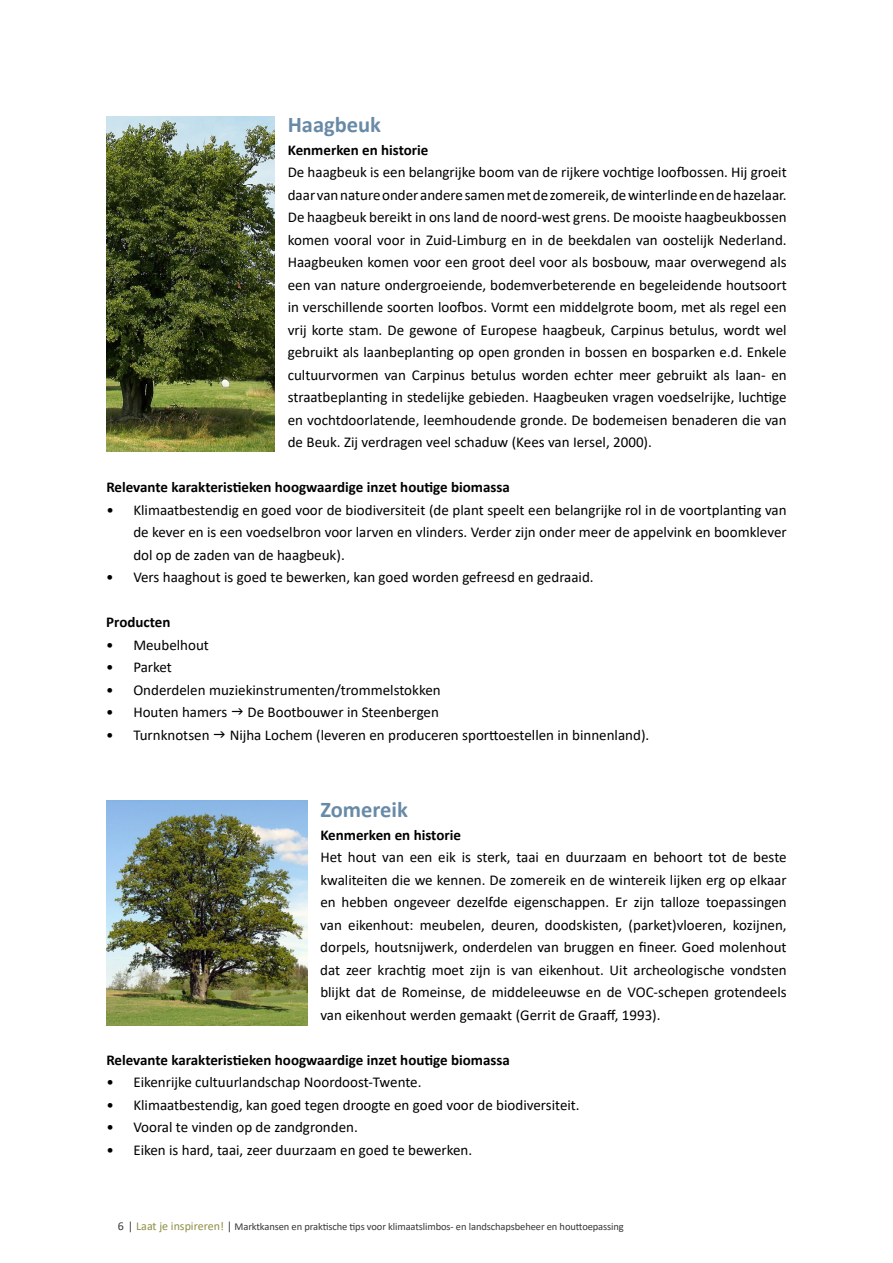
<style>
.page{position:relative;width:893px;height:1263px;background:#fff}
.page>*{position:absolute;margin:0;border:0;box-sizing:border-box;transform-origin:0 0}
.t1{font:700 22.5px "Calibri";color:#698aa7}
.t2{font:15px/22.5px "Calibri";color:#000;text-align:justify}
.t3{font:700 15px "Calibri";color:#000}
.t4{font:10.5px "Calibri";letter-spacing:-.01em;color:#38383a}
.s1{font-size:12px}
.s2{font-size:12px;color:#908f47}
</style>
<div class="page">
<img style="left:106px;top:117px;width:169px;height:334px">
<img style="left:106px;top:800px;width:202px;height:225px">
<h1 class="t1" style="left:288px;top:109px;width:95px">Haagbeuk</h1>
<p class="t3" style="left:288px;top:139px;width:142px">Kenmerken en historie</p>
<p class="t2" style="left:288px;top:161px;width:500px">De haagbeuk is een belangrijke boom van de rijkere vochtige loofbossen. Hij groeit daarvannatureonderanderesamenmetdezomereik,dewinterlindeendehazelaar.<br>De haagbeuk bereikt in ons land de noord-west grens. De mooiste haagbeukbossen komen vooral voor in Zuid-Limburg en in de beekdalen van oostelijk Nederland.<br>Haagbeuken komen voor een groot deel voor als bosbouw, maar overwegend als een van nature ondergroeiende, bodemverbeterende en begeleidende houtsoort in verschillende soorten loofbos. Vormt een middelgrote boom, met als regel een vrij korte stam. De gewone of Europese haagbeuk, Carpinus betulus, wordt wel gebruikt als laanbeplanting op open gronden in bossen en bosparken e.d. Enkele cultuurvormen van Carpinus betulus worden echter meer gebruikt als laan- en straatbeplanting in stedelijke gebieden. Haagbeuken vragen voedselrijke, luchtige en vochtdoorlatende, leemhoudende gronde. De bodemeisen benaderen die van de Beuk. Zij verdragen veel schaduw (Kees van Iersel, 2000).</p>
<p class="t3" style="left:106px;top:477px;width:405px">Relevante karakteristieken hoogwaardige inzet houtige biomassa</p>
<p class="t2" style="left:133px;top:498px;width:655px;text-indent:-27px">• Klimaatbestendig en goed voor de biodiversiteit (de plant speelt een belangrijke rol in de voortplanting van de kever en is een voedselbron voor larven en vlinders. Verder zijn onder meer de appelvink en boomklever dol op de zaden van de haagbeuk).</p>
<p class="t2" style="left:106px;top:566px;width:489px">• Vers haaghout is goed te bewerken, kan goed worden gefreesd en gedraaid.</p>
<p class="t3" style="left:106px;top:612px;width:66px">Producten</p>
<p class="t2" style="left:106px;top:633px;width:104px">• Meubelhout</p>
<p class="t2" style="left:106px;top:656px;width:67px">• Parket</p>
<p class="t2" style="left:106px;top:678px;width:336px">• Onderdelen muziekinstrumenten/trommelstokken</p>
<p class="t2" style="left:106px;top:701px;width:123px">• Houten hamers</p>
<p class="t2" style="left:248px;top:701px;width:193px">De Bootbouwer in Steenbergen</p>
<p class="t2" style="left:106px;top:723px;width:105px">• Turnknotsen</p>
<p class="t2" style="left:230px;top:723px;width:421px">Nijha Lochem (leveren en produceren sporttoestellen in binnenland).</p>
<h1 class="t1" style="left:320px;top:794px;width:89px">Zomereik</h1>
<p class="t3" style="left:320px;top:824px;width:142px">Kenmerken en historie</p>
<p class="t2" style="left:320px;top:846px;width:468px">Het hout van een eik is sterk, taai en duurzaam en behoort tot de beste kwaliteiten die we kennen. De zomereik en de wintereik lijken erg op elkaar en hebben ongeveer dezelfde eigenschappen. Er zijn talloze toepassingen van eikenhout: meubelen, deuren, doodskisten, (parket)vloeren, kozijnen, dorpels, houtsnijwerk, onderdelen van bruggen en fineer. Goed molenhout dat zeer krachtig moet zijn is van eikenhout. Uit archeologische vondsten blijkt dat de Romeinse, de middeleeuwse en de VOC-schepen grotendeels van eikenhout werden gemaakt (Gerrit de Graaff, 1993).</p>
<p class="t3" style="left:106px;top:1049px;width:405px">Relevante karakteristieken hoogwaardige inzet houtige biomassa</p>
<p class="t2" style="left:106px;top:1071px;width:317px">• Eikenrijke cultuurlandschap Noordoost-Twente.</p>
<p class="t2" style="left:106px;top:1093px;width:475px">• Klimaatbestendig, kan goed tegen droogte en goed voor de biodiversiteit.</p>
<p class="t2" style="left:106px;top:1116px;width:253px">• Vooral te vinden op de zandgronden.</p>
<p class="t2" style="left:106px;top:1138px;width:367px">• Eiken is hard, taai, zeer duurzaam en goed te bewerken.</p>
<p class="t4" style="left:118px;top:1219px;width:507px"><span class="s1">6 |</span> <span class="s2">Laat je inspireren!</span> <span class="s1">|</span> Marktkansen en praktische tips voor klimaatslimbos- en landschapsbeheer en houttoepassing</p>
</div>
